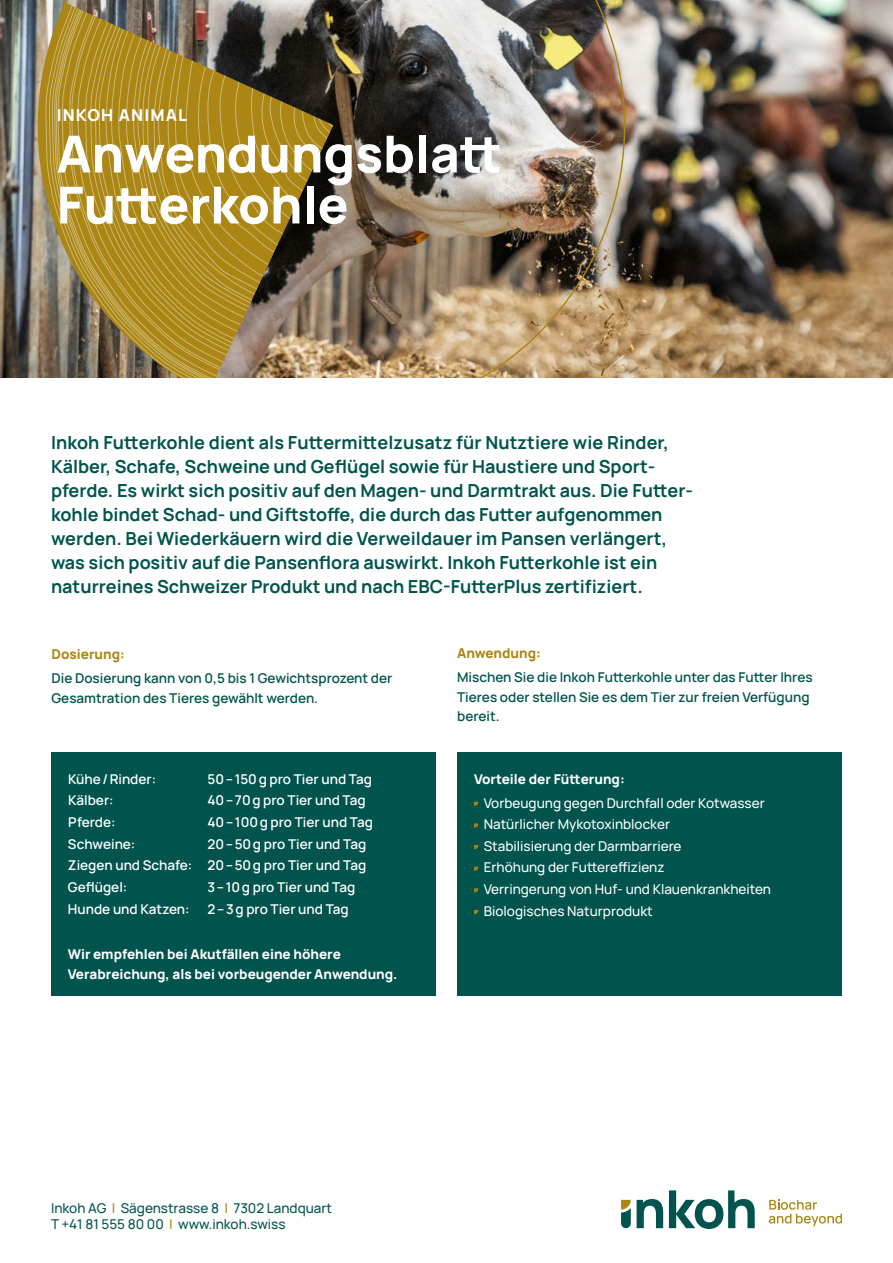
<style>
.page{position:relative;width:893px;height:1263px;background:#fff}
.page>*{position:absolute;margin:0;border:0;box-sizing:border-box;transform-origin:0 0}
.t1{font:800 51px/51px "Manrope";color:#fff}
.t2{font:700 18px/24px "Manrope";color:#00544d}
.t3{font:800 16.5px "Manrope";letter-spacing:.07em;color:#fff}
.t4{font:600 13.5px/21.6px "Manrope";color:#fff;text-align:justify}
.t5{font:500 13.5px/21.6px "Manrope";color:#fff}
.t6{font:600 13.5px/19.5px "Manrope";color:#00544d}
.t7{font:800 13.5px/19.5px "Manrope";color:#fff}
.t8{font:500 13.5px/16.2px "Manrope";color:#00544d}
.t9{font:800 13.5px "Manrope";color:#ab8614}
.s1{color:#ab8614}
</style>
<div class="page">
<svg style="left:637px;top:1199px;width:26px;height:29px"></svg>
<svg style="left:669px;top:1190px;width:86px;height:39px"></svg>
<svg style="left:621px;top:1200px;width:10px;height:28px"></svg>
<svg style="left:769px;top:1200px;width:73px;height:26px"></svg>
<img style="left:0;top:0;width:893px;height:378px">
<img style="left:14px;top:0;width:635px;height:378px">
<img style="left:0;top:3px;width:45px;height:375px">
<svg style="left:45px;top:3px;width:288px;height:375px;background:#957c35"></svg>
<div style="left:457px;top:752px;width:385px;height:244px;background:#00544d"></div>
<svg style="left:474px;top:802px;width:4px;height:4px"></svg>
<svg style="left:474px;top:823px;width:4px;height:5px"></svg>
<svg style="left:474px;top:845px;width:4px;height:4px"></svg>
<svg style="left:474px;top:867px;width:4px;height:4px"></svg>
<svg style="left:474px;top:888px;width:4px;height:4px"></svg>
<svg style="left:474px;top:910px;width:4px;height:4px"></svg>
<div style="left:51px;top:752px;width:385px;height:244px;background:#00544d"></div>
<p class="t3" style="left:57px;top:104px;width:132px">INKOH ANIMAL</p>
<h1 class="t1" style="left:57px;top:126px;width:447px">Anwendungsblatt<br>Futterkohle</h1>
<p class="t2" style="left:51px;top:429px;width:644px">Inkoh Futterkohle dient als Futtermittelzusatz für Nutztiere wie Rinder, Kälber, Schafe, Schweine und Geflügel sowie für Haustiere und Sport&shy;pferde. Es wirkt sich positiv auf den Magen- und Darmtrakt aus. Die Futter&shy;kohle bindet Schad- und Giftstoffe, die durch das Futter aufgenommen werden. Bei Wiederkäuern wird die Verweildauer im Pansen verlängert, was sich positiv auf die Pansenflora auswirkt. Inkoh Futterkohle ist ein naturreines Schweizer Produkt und nach EBC-FutterPlus zertifiziert.</p>
<p class="t9" style="left:52px;top:645px;width:75px">Dosierung:</p>
<p class="t6" style="left:52px;top:668px;width:342px">Die Dosierung kann von 0,5 bis 1 Gewichtsprozent der<br>Gesamtration des Tieres gewählt werden.</p>
<p class="t4" style="left:68px;top:767px;width:90px">Kühe/Rinder:</p>
<p class="t4" style="left:208px;top:767px;width:166px">50–150g pro Tier und Tag</p>
<p class="t4" style="left:68px;top:789px;width:47px">Kälber:</p>
<p class="t4" style="left:208px;top:789px;width:160px">40–70g pro Tier und Tag</p>
<p class="t4" style="left:68px;top:811px;width:49px">Pferde:</p>
<p class="t4" style="left:207px;top:811px;width:167px">40–100g pro Tier und Tag</p>
<p class="t4" style="left:68px;top:832px;width:69px">Schweine:</p>
<p class="t4" style="left:68px;top:832px;width:300px;text-indent:140px">20–50g pro Tier und Tag Ziegen und Schafe: 20–50g pro Tier und Tag Geflügel:</p>
<p class="t4" style="left:207px;top:876px;width:149px">3–10g pro Tier und Tag</p>
<p class="t4" style="left:68px;top:897px;width:123px">Hunde und Katzen:</p>
<p class="t4" style="left:207px;top:897px;width:143px">2–3g pro Tier und Tag</p>
<p class="t7" style="left:68px;top:944px;width:331px">Wir empfehlen bei Akutfällen eine höhere<br>Verabreichung, als bei vorbeugender Anwendung.</p>
<p class="t9" style="left:457px;top:644px;width:85px">Anwendung:</p>
<p class="t6" style="left:457px;top:667px;width:357px">Mischen Sie die Inkoh Futterkohle unter das Futter Ihres<br>Tieres oder stellen Sie es dem Tier zur freien Verfügung bereit.</p>
<p class="t7" style="left:474px;top:768px;width:152px">Vorteile der Fütterung:</p>
<p class="t5" style="left:484px;top:791px;width:289px">Vorbeugung gegen Durchfall oder Kotwasser Natürlicher Mykotoxinblocker<br>Stabilisierung der Darmbarriere<br>Erhöhung der Futtereffizienz<br>Verringerung von Huf- und Klauenkrankheiten Biologisches Naturprodukt</p>
<p class="t8" style="left:51px;top:1199px;width:283px">Inkoh AG <span class="s1">|</span> Sägenstrasse 8 <span class="s1">|</span> 7302 Landquart<br>T +41 81 555 80 00 <span class="s1">|</span> www.inkoh.swiss</p>
</div>
